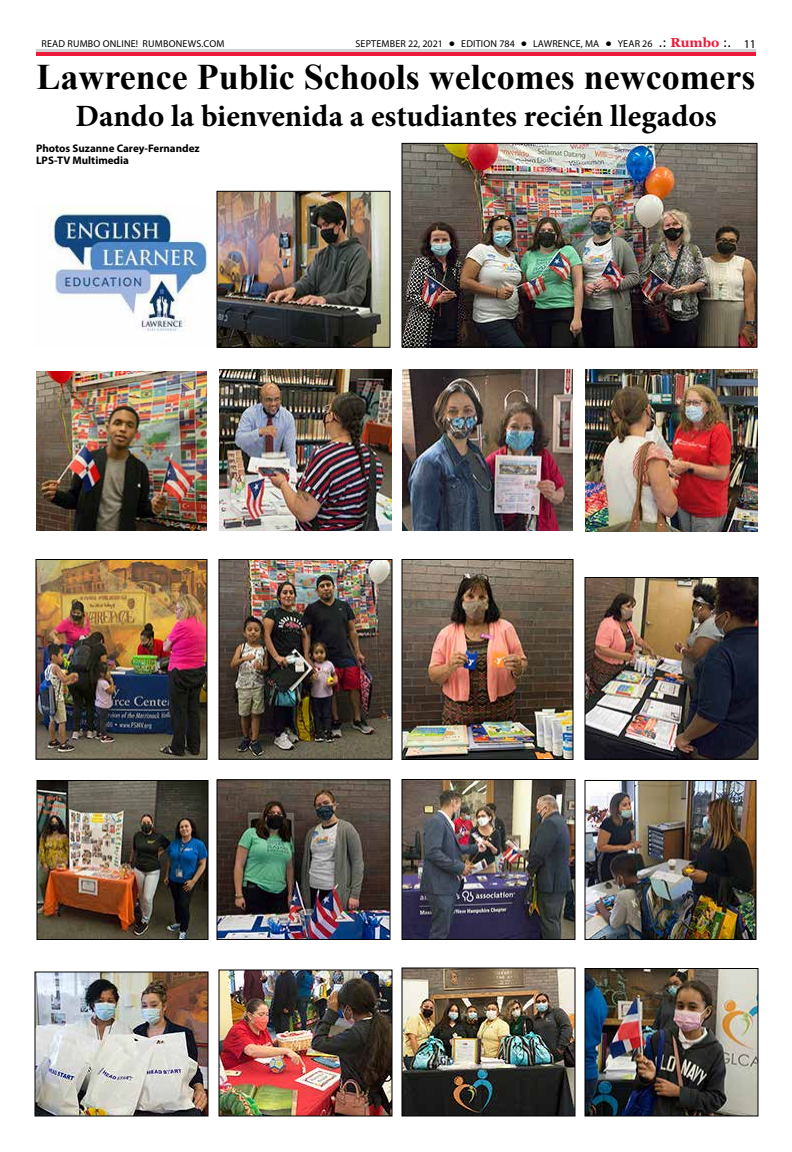
<style>
.page{position:relative;width:792px;height:1152px;background:#fff}
.page>*{position:absolute;margin:0;border:0;box-sizing:border-box;transform-origin:0 0}
.t1{font:700 36px "Times New Roman";color:#000}
.t2{font:700 31px "Minion Pro";color:#000}
.t3{font:700 11px/12px "Myriad Pro";color:#000}
.t4{font:10px "Myriad Pro";letter-spacing:.02em;color:#000}
.s1{font-family:"Tahoma";font-weight:700;color:#fff}
.s2{font-family:"Tahoma";font-size:12px}
.s3{font-family:"Georgia";font-weight:700;font-size:13px;color:#ed1a3b}
.s4{font-size:12px}
</style>
<div class="page">
<hr style="left:36px;top:52px;width:720px;height:4px;background:#ed1a3b">
<hr style="left:36px;top:49px;width:720px;height:3px;background:#d1d3d4">
<img style="left:49px;top:205px;width:168px;height:142px">
<img style="left:37px;top:372px;width:170px;height:159px">
<img style="left:404px;top:561px;width:167px;height:197px">
<div style="left:402px;top:559px;width:171px;height:201px;border:1px solid #000"></div>
<img style="left:219px;top:370px;width:173px;height:161px">
<img style="left:585px;top:370px;width:173px;height:161px">
<img style="left:38px;top:561px;width:167px;height:196px">
<div style="left:36px;top:559px;width:171px;height:200px;border:1px solid #000"></div>
<img style="left:39px;top:782px;width:167px;height:156px">
<div style="left:37px;top:780px;width:171px;height:160px;border:1px solid #000"></div>
<img style="left:37px;top:974px;width:169px;height:140px">
<div style="left:35px;top:972px;width:173px;height:144px;border:1px solid #000"></div>
<img style="left:587px;top:782px;width:167px;height:156px">
<div style="left:585px;top:780px;width:171px;height:160px;border:1px solid #000"></div>
<img style="left:221px;top:972px;width:169px;height:142px">
<div style="left:219px;top:970px;width:173px;height:146px;border:1px solid #000"></div>
<img style="left:404px;top:970px;width:169px;height:144px">
<div style="left:402px;top:968px;width:173px;height:148px;border:1px solid #000"></div>
<img style="left:587px;top:970px;width:169px;height:144px">
<div style="left:585px;top:968px;width:173px;height:148px;border:1px solid #000"></div>
<img style="left:404px;top:781px;width:169px;height:157px">
<div style="left:402px;top:779px;width:173px;height:161px;border:1px solid #000"></div>
<img style="left:221px;top:561px;width:169px;height:196px">
<div style="left:219px;top:559px;width:173px;height:200px;border:1px solid #000"></div>
<img style="left:587px;top:579px;width:169px;height:178px">
<div style="left:585px;top:577px;width:173px;height:182px;border:1px solid #000"></div>
<img style="left:219px;top:782px;width:169px;height:156px">
<div style="left:217px;top:780px;width:173px;height:160px;border:1px solid #000"></div>
<img style="left:402px;top:370px;width:171px;height:161px">
<img style="left:219px;top:193px;width:169px;height:153px">
<div style="left:217px;top:191px;width:173px;height:157px;border:1px solid #000"></div>
<img style="left:404px;top:145px;width:351px;height:200px">
<div style="left:402px;top:143px;width:355px;height:204px;border:1px solid #000"></div>
<p class="t4" style="left:41px;top:37px;width:185px">READ RUMBO ONLINE! RUMBONEWS.COM</p>
<p class="t4" style="left:355px;top:37px;width:402px">SEPTEMBER 22, 2021 <span class="s1">•</span> EDITION 784 <span class="s1">•</span> LAWRENCE, MA <span class="s1">•</span> YEAR 26 <span class="s2">.:</span> <span class="s3">Rumbo</span> <span class="s2">:.</span> <span class="s4">11</span></p>
<h1 class="t1" style="left:36px;top:51px;width:721px">Lawrence Public Schools welcomes newcomers</h1>
<h2 class="t2" style="left:75px;top:94px;width:643px">Dando la bienvenida a estudiantes recién llegados</h2>
<p class="t3" style="left:36px;top:142px;width:165px">Photos Suzanne Carey-Fernandez<br>LPS-TV Multimedia</p>
</div>
